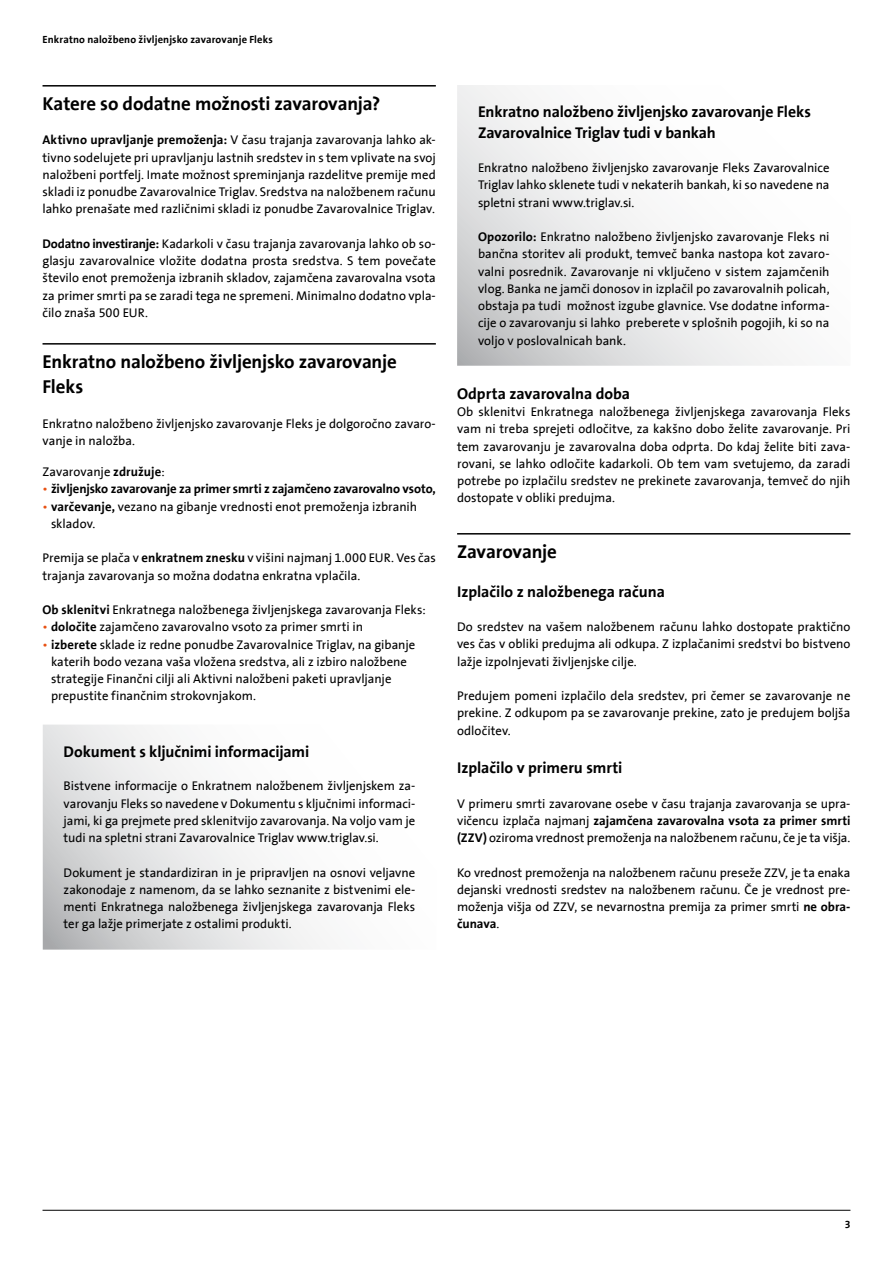
<style>
.page{position:relative;width:893px;height:1263px;background:#fff}
.page>*{position:absolute;margin:0;border:0;box-sizing:border-box;transform-origin:0 0}
.t1{font:700 18.9px/25.5px "Triglav The Sans";letter-spacing:-.01em;color:#000}
.t2{font:700 15.75px/21.3px "Triglav The Sans";letter-spacing:-.005em;color:#000}
.t3{font:12.75px/17.2px "Triglav The Sans";letter-spacing:-.005em;color:#000;text-align:justify}
.t4{font:700 12.75px "Triglav The Sans";letter-spacing:-.01em;color:#000}
.t5{font:700 10.5px "Triglav The Sans";letter-spacing:.01em;color:#000}
.s1{font-weight:700}
.s2{font-weight:400;color:#e85113}
.s3{color:#e85113}
</style>
<div class="page">
<hr style="left:43px;top:1210px;width:807px;height:1px;background:#000">
<svg style="left:457px;top:85px;width:327px;height:281px"></svg>
<hr style="left:43px;top:85px;width:393px;height:2px;background:#000">
<hr style="left:43px;top:343px;width:393px;height:2px;background:#000">
<svg style="left:43px;top:724px;width:278px;height:226px"></svg>
<hr style="left:457px;top:533px;width:393px;height:1px;background:#000">
<p class="t5" style="left:43px;top:33px;width:232px">Enkratno naložbeno življenjsko zavarovanje Fleks</p>
<h1 class="t1" style="left:43px;top:91px;width:339px">Katere so dodatne možnosti zavarovanja?</h1>
<p class="t3" style="left:43px;top:132px;width:395px"><span class="s1">Aktivno upravljanje premoženja:</span> V času trajanja zavarovanja lahko ak&shy;tivno sodelujete pri upravljanju lastnih sredstev in s tem vplivate na svoj naložbeni portfelj. Imate možnost spreminjanja razdelitve premije med skladi iz ponudbe Zavarovalnice Triglav. Sredstva na naložbenem računu lahko prenašate med različnimi skladi iz ponudbe Zavarovalnice Triglav.</p>
<p class="t3" style="left:43px;top:235px;width:395px"><span class="s1">Dodatno investiranje:</span> Kadarkoli v času trajanja zavarovanja lahko ob so&shy;glasju zavarovalnice vložite dodatna prosta sredstva. S tem povečate število enot premoženja izbranih skladov, zajamčena zavarovalna vsota za primer smrti pa se zaradi tega ne spremeni. Minimalno dodatno vpla&shy;čilo znaša 500 EUR.</p>
<h1 class="t1" style="left:43px;top:349px;width:356px">Enkratno naložbeno življenjsko zavarovanje<br>Fleks</h1>
<p class="t3" style="left:43px;top:415px;width:395px">Enkratno naložbeno življenjsko zavarovanje Fleks je dolgoročno zavaro&shy;vanje in naložba.</p>
<p class="t3" style="left:43px;top:463px;width:124px">Zavarovanje <span class="s1">združuje</span>:</p>
<p class="t4" style="left:43px;top:482px;width:395px"><span class="s2">•</span> življenjsko zavarovanje za primer smrti z zajamčeno zavarovalno vsoto,</p>
<p class="t3" style="left:51px;top:498px;width:368px;text-indent:-9px"><span class="s3">•</span> <span class="s1">varčevanje,</span> vezano na gibanje vrednosti enot premoženja izbranih skladov.</p>
<p class="t3" style="left:43px;top:550px;width:395px">Premija se plača v <span class="s1">enkratnem znesku</span> v višini najmanj 1.000 EUR. Ves čas trajanja zavarovanja so možna dodatna enkratna vplačila.</p>
<p class="t3" style="left:43px;top:601px;width:385px"><span class="s1">Ob sklenitvi</span> Enkratnega naložbenega življenjskega zavarovanja Fleks:</p>
<p class="t3" style="left:43px;top:619px;width:322px"><span class="s3">•</span> <span class="s1">določite</span> zajamčeno zavarovalno vsoto za primer smrti in</p>
<p class="t3" style="left:51px;top:636px;width:366px;text-align:left;text-indent:-9px"><span class="s3">•</span> <span class="s1">izberete</span> sklade iz redne ponudbe Zavarovalnice Triglav, na gibanje katerih bodo vezana vaša vložena sredstva, ali z izbiro naložbene strategije Finančni cilji ali Aktivni naložbeni paketi upravljanje prepustite finančnim strokovnjakom.</p>
<p class="t2" style="left:64px;top:741px;width:247px">Dokument s ključnimi informacijami</p>
<p class="t3" style="left:64px;top:778px;width:353px">Bistvene informacije o Enkratnem naložbenem življenjskem za&shy;varovanju Fleks so navedene v Dokumentu s ključnimi informaci&shy;jami, ki ga prejmete pred sklenitvijo zavarovanja. Na voljo vam je tudi na spletni strani Zavarovalnice Triglav www.triglav.si.</p>
<p class="t3" style="left:64px;top:864px;width:353px">Dokument je standardiziran in je pripravljen na osnovi veljavne zakonodaje z namenom, da se lahko seznanite z bistvenimi ele&shy;menti Enkratnega naložbenega življenjskega zavarovanja Fleks ter ga lažje primerjate z ostalimi produkti.</p>
<p class="t2" style="left:478px;top:101px;width:334px">Enkratno naložbeno življenjsko zavarovanje Fleks<br>Zavarovalnice Triglav tudi v bankah</p>
<p class="t3" style="left:478px;top:159px;width:353px">Enkratno naložbeno življenjsko zavarovanje Fleks Zavarovalnice Triglav lahko sklenete tudi v nekaterih bankah, ki so navedene na spletni strani www.triglav.si.</p>
<p class="t3" style="left:478px;top:228px;width:353px"><span class="s1">Opozorilo:</span> Enkratno naložbeno življenjsko zavarovanje Fleks ni bančna storitev ali produkt, temveč banka nastopa kot zavaro&shy;valni posrednik. Zavarovanje ni vključeno v sistem zajamčenih vlog. Banka ne jamči donosov in izplačil po zavarovalnih policah, obstaja pa tudi možnost izgube glavnice. Vse dodatne informa&shy;cije o zavarovanju si lahko preberete v splošnih pogojih, ki so na voljo v poslovalnicah bank.</p>
<p class="t2" style="left:457px;top:383px;width:175px">Odprta zavarovalna doba</p>
<p class="t3" style="left:457px;top:403px;width:395px">Ob sklenitvi Enkratnega naložbenega življenjskega zavarovanja Fleks vam ni treba sprejeti odločitve, za kakšno dobo želite zavarovanje. Pri tem zavarovanju je zavarovalna doba odprta. Do kdaj želite biti zava&shy;rovani, se lahko odločite kadarkoli. Ob tem vam svetujemo, da zaradi potrebe po izplačilu sredstev ne prekinete zavarovanja, temveč do njih dostopate v obliki predujma.</p>
<h1 class="t1" style="left:457px;top:539px;width:101px">Zavarovanje</h1>
<p class="t2" style="left:457px;top:581px;width:209px">Izplačilo z naložbenega računa</p>
<p class="t3" style="left:457px;top:618px;width:395px">Do sredstev na vašem naložbenem računu lahko dostopate praktično ves čas v obliki predujma ali odkupa. Z izplačanimi sredstvi bo bistveno lažje izpolnjevati življenjske cilje.</p>
<p class="t3" style="left:457px;top:687px;width:395px">Predujem pomeni izplačilo dela sredstev, pri čemer se zavarovanje ne prekine. Z odkupom pa se zavarovanje prekine, zato je predujem boljša odločitev.</p>
<p class="t2" style="left:457px;top:757px;width:167px">Izplačilo v primeru smrti</p>
<p class="t3" style="left:457px;top:795px;width:395px">V primeru smrti zavarovane osebe v času trajanja zavarovanja se upra&shy;vičencu izplača najmanj <span class="s1">zajamčena zavarovalna vsota za primer smrti (ZZV)</span> oziroma vrednost premoženja na naložbenem računu, če je ta višja.</p>
<p class="t3" style="left:457px;top:864px;width:395px">Ko vrednost premoženja na naložbenem računu preseže ZZV, je ta enaka dejanski vrednosti sredstev na naložbenem računu. Če je vrednost pre&shy;moženja višja od ZZV, se nevarnostna premija za primer smrti <span class="s1">ne obra&shy;čunava</span>.</p>
<p class="t5" style="left:845px;top:1219px;width:7px">3</p>
</div>
